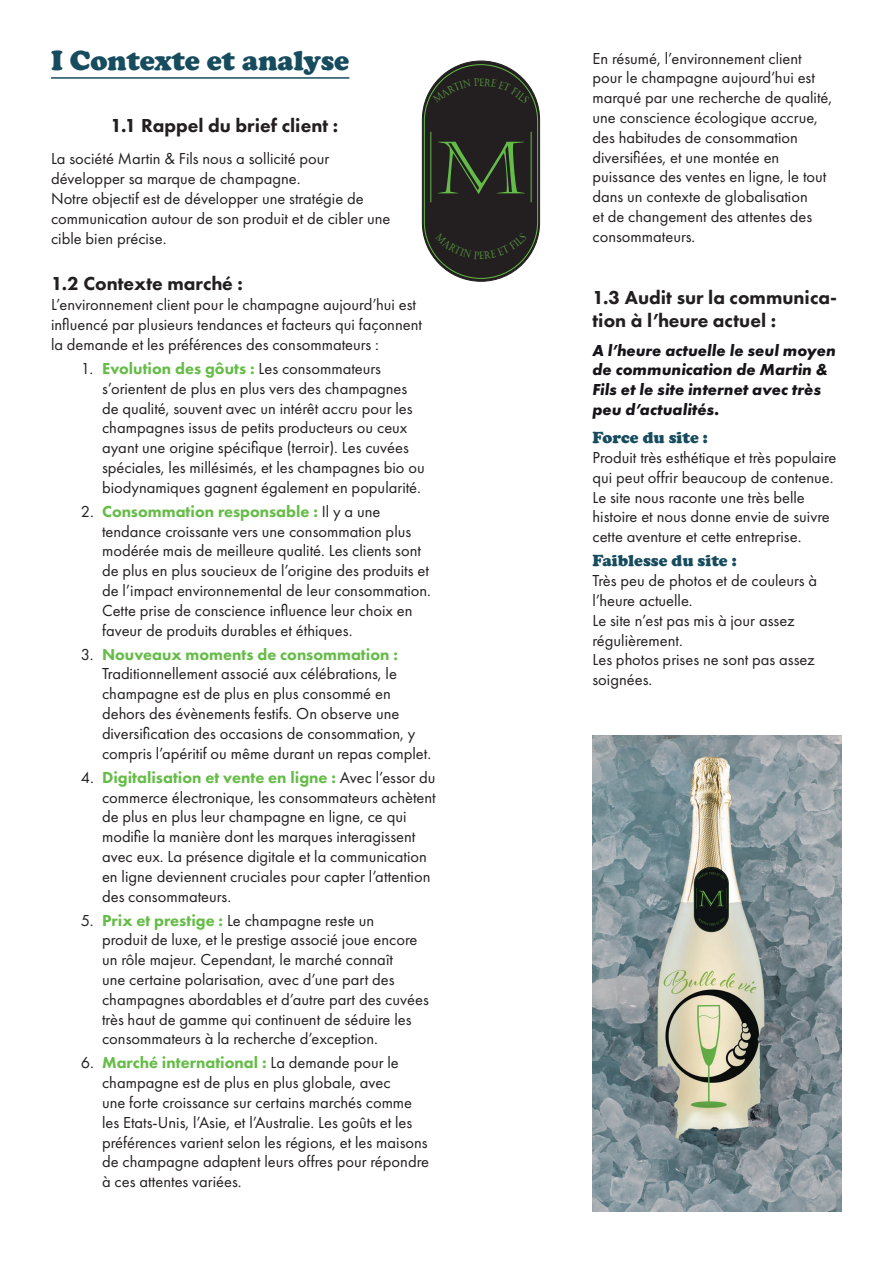
<style>
.page{position:relative;width:893px;height:1263px;background:#fff}
.page>*{position:absolute;margin:0;border:0;box-sizing:border-box;transform-origin:0 0}
.t1{font:72.15px "Castellar";color:#64bc48;scale:1.16 1}
.t2{font:900 28.5px "Cooper";color:#174c5e}
.t3{font:800 19.5px/23.4px "Futura PT";color:#231f20}
.t4{font:16.5px/19.8px "Futura PT";color:#231f20}
.t5{font:italic 700 16.5px/19.8px "Futura PT";color:#171419}
.t6{font:900 16.5px "Cooper";color:#174c5e}
.s1{font-weight:800;color:#65bc47}
</style>
<div class="page">
<hr style="left:51px;top:77px;width:298px;height:2px;background:#174c5e">
<div style="left:422px;top:61px;width:118px;height:220px;background:#231f20;border-radius:59px"></div>
<div style="left:422px;top:61px;width:118px;height:221px;border:1px solid #231f20;border-radius:59px"></div>
<div style="left:424px;top:65px;width:114px;height:214px;border:1px solid #64bc48;border-radius:57px"></div>
<hr style="left:430px;top:132px;width:1px;height:70px;background:#64bc48">
<hr style="left:531px;top:132px;width:1px;height:70px;background:#64bc48">
<img style="left:592px;top:736px;width:250px;height:476px">
<svg style="left:432px;top:78px;width:98px;height:17px"></svg>
<svg style="left:435px;top:254px;width:92px;height:5px"></svg>
<h2 class="t2" style="left:51px;top:44px;width:300px">I Contexte et analyse</h2>
<p class="t3" style="left:111px;top:113px;width:229px">1.1 Rappel du brief client :</p>
<p class="t4" style="left:51px;top:149px;width:341px">La société Martin &amp; Fils nous a sollicité pour développer sa marque de champagne.<br>Notre objectif est de développer une stratégie de communication autour de son produit et de cibler une cible bien précise.</p>
<p class="t3" style="left:51px;top:272px;width:193px">1.2 Contexte marché :</p>
<p class="t4" style="left:51px;top:295px;width:372px">L’environnement client pour le champagne aujourd’hui est influencé par plusieurs tendances et facteurs qui façonnent la demande et les préférences des consommateurs :</p>
<p class="t4" style="left:102px;top:358px;width:324px;text-indent:-21px">1. <span class="s1">Evolution des gôuts :</span> Les consommateurs s’orientent de plus en plus vers des champagnes de qualité, souvent avec un intérêt accru pour les champagnes issus de petits producteurs ou ceux ayant une origine spécifique (terroir). Les cuvées spéciales, les millésimés, et les champagnes bio ou biodynamiques gagnent également en popularité.</p>
<p class="t4" style="left:102px;top:501px;width:330px;text-indent:-21px">2. <span class="s1">Consommation responsable :</span> Il y a une tendance croissante vers une consommation plus modérée mais de meilleure qualité. Les clients sont de plus en plus soucieux de l’origine des produits et de l’impact environnemental de leur consommation.<br>Cette prise de conscience influence leur choix en faveur de produits durables et éthiques.</p>
<p class="t4" style="left:102px;top:644px;width:331px;text-indent:-21px">3. <span class="s1">Nouveaux moments de consommation :<br></span>Traditionnellement associé aux célébrations, le champagne est de plus en plus consommé en dehors des évènements festifs. On observe une diversification des occasions de consommation, y compris l’apéritif ou même durant un repas complet.</p>
<p class="t4" style="left:102px;top:767px;width:335px;text-indent:-21px">4. <span class="s1">Digitalisation et vente en ligne :</span> Avec l’essor du commerce électronique, les consommateurs achètent de plus en plus leur champagne en ligne, ce qui modifie la manière dont les marques interagissent avec eux. La présence digitale et la communication en ligne deviennent cruciales pour capter l’attention des consommateurs.</p>
<p class="t4" style="left:102px;top:910px;width:328px;text-indent:-21px">5. <span class="s1">Prix et prestige :</span> Le champagne reste un<br>produit de luxe, et le prestige associé joue encore un rôle majeur. Cependant, le marché connaît<br>une certaine polarisation, avec d’une part des champagnes abordables et d’autre part des cuvées très haut de gamme qui continuent de séduire les consommateurs à la recherche d’exception.</p>
<p class="t4" style="left:102px;top:1053px;width:329px;text-indent:-21px">6. <span class="s1">Marché international :</span> La demande pour le champagne est de plus en plus globale, avec<br>une forte croissance sur certains marchés comme les Etats-Unis, l’Asie, et l’Australie. Les goûts et les préférences varient selon les régions, et les maisons de champagne adaptent leurs offres pour répondre à ces attentes variées.</p>
<h1 class="t1" style="left:437px;top:127px;width:77px">m</h1>
<p class="t4" style="left:592px;top:48px;width:241px">En résumé, l’environnement client pour le champagne aujourd’hui est marqué par une recherche de qualité, une conscience écologique accrue, des habitudes de consommation diversifiées, et une montée en puissance des ventes en ligne, le tout dans un contexte de globalisation<br>et de changement des attentes des consommateurs.</p>
<p class="t3" style="left:592px;top:285px;width:246px">1.3 Audit sur la communica&shy;tion à l’heure actuel :</p>
<p class="t5" style="left:592px;top:340px;width:245px">A l’heure actuelle le seul moyen de communication de Martin &amp;<br>Fils et le site internet avec très peu d’actualités.</p>
<p class="t6" style="left:592px;top:428px;width:117px">Force du site :</p>
<p class="t4" style="left:592px;top:448px;width:245px">Produit très esthétique et très populaire qui peut offrir beaucoup de contenue.<br>Le site nous raconte une très belle histoire et nous donne envie de suivre cette aventure et cette entreprise.</p>
<p class="t6" style="left:592px;top:551px;width:146px">Faiblesse du site :</p>
<p class="t4" style="left:592px;top:571px;width:226px">Très peu de photos et de couleurs à l’heure actuelle.<br>Le site n’est pas mis à jour assez régulièrement.<br>Les photos prises ne sont pas assez soignées.</p>
</div>
